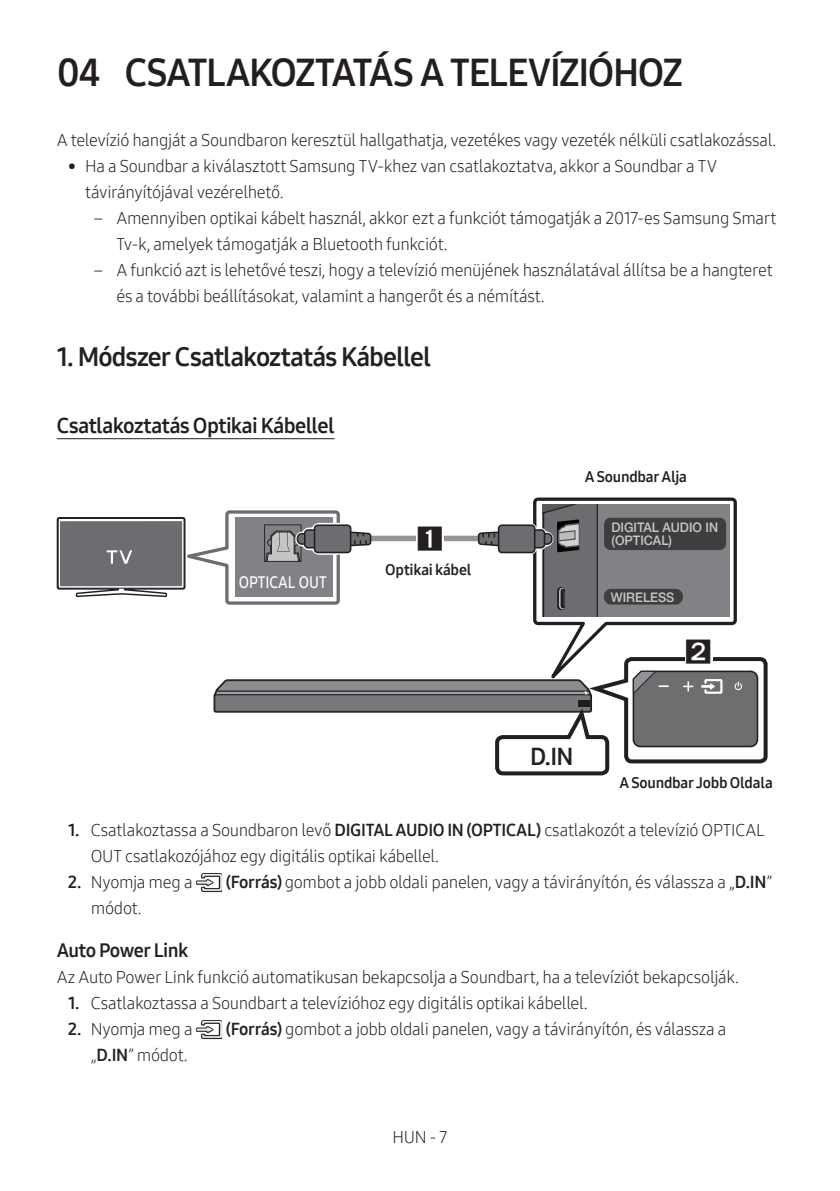
<style>
.page{position:relative;width:840px;height:1191px;background:#fff}
.page>*{position:absolute;margin:0;border:0;box-sizing:border-box;transform-origin:0 0}
.t1{font:38px "Samsung One 700";letter-spacing:-.035em;color:#231f20}
.t2{font:26px "Samsung One 700";letter-spacing:-.03em;color:#231f20}
.t3{font:24px "Samsung One 700";color:#231f20}
.t4{font:21px "Samsung One 700";letter-spacing:-.025em;color:#231f20}
.t5{font:19px "Samsung One 700";letter-spacing:-.03em;color:#231f20}
.t6{font:17px/26px "Samsung One 300";letter-spacing:-.02em;color:#231f20}
.t7{font:16.6px "Samsung One Korean 600";color:#fff;scale:.9 1}
.t8{font:15px "Samsung One 700";letter-spacing:-.015em;color:#231f20}
.t9{font:500 13.2px/13.6px "Helvetica Neue cp";color:#c7c8ca;scale:.95 1}
.s1{font-family:"Samsung One 700"}
</style>
<div class="page">
<hr style="left:57px;top:438px;width:277px;height:1px;background:#231f20">
<svg style="left:196px;top:880px;width:5px;height:5px"></svg>
<img style="left:201px;top:873px;width:21px;height:19px">
<svg style="left:196px;top:1027px;width:5px;height:5px"></svg>
<img style="left:201px;top:1020px;width:21px;height:19px">
<svg style="left:57px;top:499px;width:711px;height:277px"></svg>
<h1 class="t1" style="left:57px;top:47px;width:627px">04 CSATLAKOZTATÁS A TELEVÍZIÓHOZ</h1>
<p class="t6" style="left:57px;top:127px;width:720px">A televízió hangját a Soundbaron keresztül hallgathatja, vezetékes vagy vezeték nélküli csatlakozással.</p>
<p class="t6" style="left:85px;top:153px;width:633px;text-indent:-17px">• Ha a Soundbar a kiválasztott Samsung TV-khez van csatlakoztatva, akkor a Soundbar a TV távirányítójával vezérelhető.</p>
<p class="t6" style="left:116px;top:205px;width:661px;text-indent:-23px">– Amennyiben optikai kábelt használ, akkor ezt a funkciót támogatják a 2017-es Samsung Smart<br>Tv-k, amelyek támogatják a Bluetooth funkciót.</p>
<p class="t6" style="left:116px;top:257px;width:657px;text-indent:-23px">– A funkció azt is lehetővé teszi, hogy a televízió menüjének használatával állítsa be a hangteret és a további beállításokat, valamint a hangerőt és a némítást.</p>
<h2 class="t2" style="left:57px;top:340px;width:376px">1. Módszer Csatlakoztatás Kábellel</h2>
<p class="t4" style="left:57px;top:411px;width:279px">Csatlakoztatás Optikai Kábellel</p>
<p class="t7" style="left:238px;top:570px;width:99px">OPTICAL OUT</p>
<p class="t8" style="left:385px;top:559px;width:88px">Optikai kábel</p>
<p class="t8" style="left:584px;top:466px;width:104px">A Soundbar Alja</p>
<p class="t9" style="left:611px;top:520px;width:114px">DIGITAL AUDIO IN (OPTICAL)</p>
<p class="t9" style="left:610px;top:590px;width:68px">WIRELESS</p>
<h3 class="t3" style="left:529px;top:740px;width:45px">D.IN</h3>
<p class="t8" style="left:619px;top:773px;width:155px">A Soundbar Jobb Oldala</p>
<p class="t6" style="left:91px;top:817px;width:675px;text-indent:-23px"><span class="s1">1.</span> Csatlakoztassa a Soundbaron levő <span class="s1">DIGITAL AUDIO IN (OPTICAL)</span> csatlakozót a televízió OPTICAL<br>OUT csatlakozójához egy digitális optikai kábellel.</p>
<p class="t6" style="left:68px;top:869px;width:126px"><span class="s1">2.</span> Nyomja meg a</p>
<p class="t6" style="left:225px;top:869px;width:547px"><span class="s1">(Forrás)</span> gombot a jobb oldali panelen, vagy a távirányítón, és válassza a „<span class="s1">D.IN</span>”</p>
<p class="t6" style="left:91px;top:895px;width:52px">módot.</p>
<p class="t5" style="left:57px;top:938px;width:133px">Auto Power Link</p>
<p class="t6" style="left:57px;top:964px;width:683px">Az Auto Power Link funkció automatikusan bekapcsolja a Soundbart, ha a televíziót bekapcsolják.</p>
<p class="t6" style="left:68px;top:990px;width:520px"><span class="s1">1.</span> Csatlakoztassa a Soundbart a televízióhoz egy digitális optikai kábellel.</p>
<p class="t6" style="left:68px;top:1016px;width:126px"><span class="s1">2.</span> Nyomja meg a</p>
<p class="t6" style="left:225px;top:1016px;width:502px"><span class="s1">(Forrás)</span> gombot a jobb oldali panelen, vagy a távirányítón, és válassza a</p>
<p class="t6" style="left:91px;top:1042px;width:98px">„<span class="s1">D.IN</span>” módot.</p>
<p class="t6" style="left:392px;top:1123px;width:56px">HUN - 7</p>
</div>
